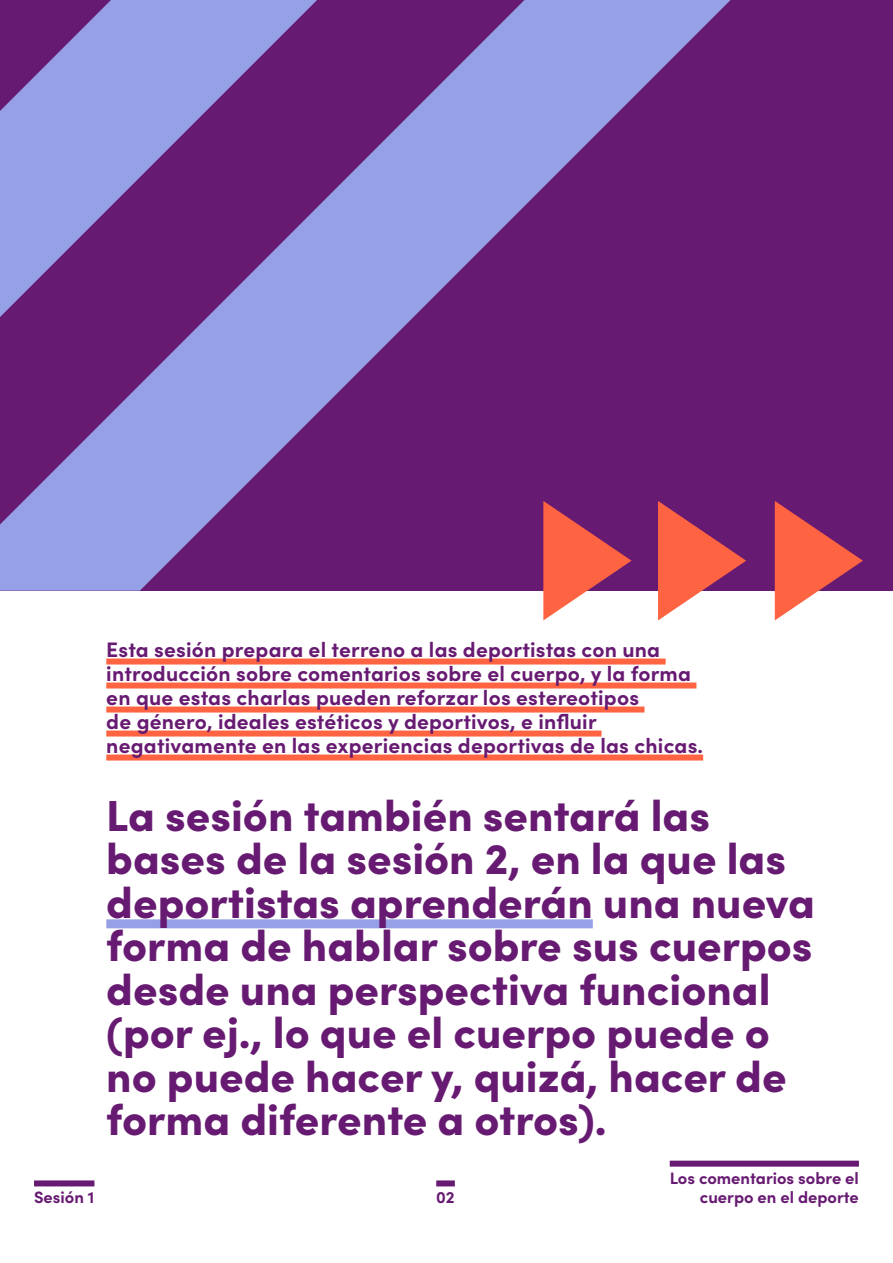
<style>
.page{position:relative;width:893px;height:1263px;background:#fff}
.page>*{position:absolute;margin:0;border:0;box-sizing:border-box;transform-origin:0 0}
.t1{font:900 43.5px/43.5px "Sofia Pro";color:#671a71}
.t2{font:700 21px/24px "Sofia Pro";letter-spacing:.01em;color:#671a71}
.t3{font:700 16.5px "Sofia Pro";color:#671a71}
</style>
<div class="page">
<div style="left:0;top:0;width:893px;height:591px;background:#671a71"></div>
<svg style="left:0;top:0;width:730px;height:591px"></svg>
<svg style="left:0;top:0;width:317px;height:317px"></svg>
<svg style="left:543px;top:501px;width:88px;height:119px"></svg>
<svg style="left:658px;top:501px;width:88px;height:119px"></svg>
<svg style="left:775px;top:501px;width:88px;height:119px"></svg>
<div style="left:106px;top:658px;width:560px;height:6px;background:#fe6441"></div>
<div style="left:106px;top:682px;width:590px;height:6px;background:#fe6441"></div>
<div style="left:106px;top:706px;width:538px;height:6px;background:#fe6441"></div>
<div style="left:106px;top:730px;width:495px;height:6px;background:#fe6441"></div>
<div style="left:106px;top:754px;width:597px;height:6px;background:#fe6441"></div>
<div style="left:106px;top:919px;width:487px;height:9px;background:#96a0e6"></div>
<div style="left:34px;top:1180px;width:60px;height:6px;background:#671a71"></div>
<div style="left:670px;top:1160px;width:189px;height:6px;background:#671a71"></div>
<div style="left:436px;top:1180px;width:19px;height:6px;background:#671a71"></div>
<p class="t2" style="left:106px;top:636px;width:598px">Esta sesión prepara el terreno a las deportistas con una introducción sobre comentarios sobre el cuerpo, y la forma en que estas charlas pueden reforzar los estereotipos<br>de género, ideales estéticos y deportivos, e influir negativamente en las experiencias deportivas de las chicas.</p>
<p class="t3" style="left:34px;top:1185px;width:62px">Sesión 1</p>
<p class="t1" style="left:106px;top:790px;width:710px">La sesión también sentará las bases de la sesión 2, en la que las deportistas aprenderán una nueva forma de hablar sobre sus cuerpos desde una perspectiva funcional (por ej., lo que el cuerpo puede o no puede hacer y, quizá, hacer de forma diferente a otros).</p>
<p class="t3" style="left:670px;top:1165px;width:191px">Los comentarios sobre el</p>
<p class="t3" style="left:436px;top:1185px;width:20px">02</p>
<p class="t3" style="left:700px;top:1185px;width:161px">cuerpo en el deporte</p>
</div>
